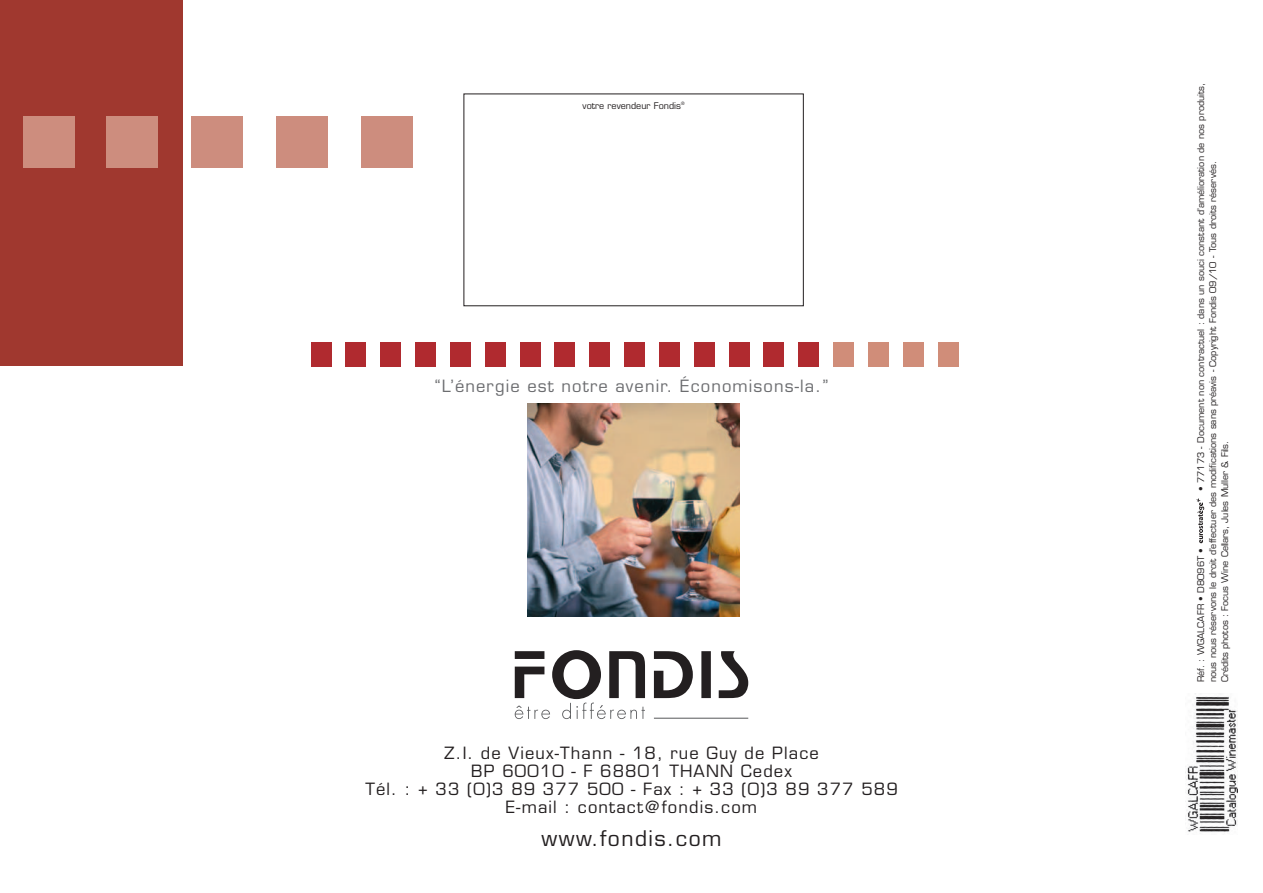
<style>
.page{position:relative;width:1263px;height:893px;background:#fff}
.page>*{position:absolute;margin:0;border:0;box-sizing:border-box;transform-origin:0 0}
.t1{font:21px "Eurostile";letter-spacing:.07em;color:#231f20}
.t2{font:16.5px/18px "Eurostile";letter-spacing:.07em;color:#231f20;text-align:center}
.t3{font:16.5px "Eurostile";letter-spacing:.07em;color:#6c6d70}
.t4{font:9px/12px "Eurostile";color:#231f20}
</style>
<div class="page">
<img style="left:527px;top:404px;width:213px;height:213px">
<svg style="left:654px;top:651px;width:39px;height:47px"></svg>
<div style="left:701px;top:651px;width:10px;height:47px;background:#231f20"></div>
<svg style="left:719px;top:651px;width:29px;height:47px"></svg>
<svg style="left:515px;top:650px;width:130px;height:69px"></svg>
<hr style="left:654px;top:718px;width:94px;height:1px;background:#57585a">
<div style="left:589px;top:342px;width:21px;height:24px;background:#b02a2f"></div>
<div style="left:554px;top:342px;width:21px;height:24px;background:#b02a2f"></div>
<div style="left:520px;top:342px;width:21px;height:24px;background:#b02a2f"></div>
<div style="left:485px;top:342px;width:21px;height:24px;background:#b02a2f"></div>
<div style="left:450px;top:342px;width:21px;height:24px;background:#b02a2f"></div>
<div style="left:415px;top:342px;width:21px;height:24px;background:#b02a2f"></div>
<div style="left:380px;top:342px;width:21px;height:24px;background:#b02a2f"></div>
<div style="left:345px;top:342px;width:21px;height:24px;background:#b02a2f"></div>
<div style="left:311px;top:342px;width:21px;height:24px;background:#b02a2f"></div>
<div style="left:624px;top:342px;width:21px;height:24px;background:#b02a2f"></div>
<div style="left:659px;top:342px;width:21px;height:24px;background:#b02a2f"></div>
<div style="left:694px;top:342px;width:21px;height:24px;background:#b02a2f"></div>
<div style="left:729px;top:342px;width:20px;height:24px;background:#b02a2f"></div>
<div style="left:763px;top:342px;width:21px;height:24px;background:#b02a2f"></div>
<div style="left:798px;top:342px;width:21px;height:24px;background:#b02a2f"></div>
<div style="left:833px;top:342px;width:21px;height:24px;background:#d08d79"></div>
<div style="left:868px;top:342px;width:21px;height:24px;background:#d08d79"></div>
<div style="left:903px;top:342px;width:21px;height:24px;background:#d08d79"></div>
<div style="left:938px;top:342px;width:20px;height:24px;background:#d08d79"></div>
<img style="left:1185px;top:693px;width:53px;height:139px">
<svg style="left:1196px;top:498px;width:8px;height:45px"></svg>
<div style="left:0;top:0;width:183px;height:366px;background:#a0382f"></div>
<div style="left:23px;top:117px;width:51px;height:51px;background:#cd8d7e"></div>
<div style="left:106px;top:117px;width:51px;height:51px;background:#cd8d7e"></div>
<div style="left:191px;top:117px;width:51px;height:51px;background:#cd8d7e"></div>
<div style="left:276px;top:117px;width:51px;height:51px;background:#cd8d7e"></div>
<div style="left:361px;top:117px;width:51px;height:51px;background:#cd8d7e"></div>
<p class="t4" style="left:583px;top:100px;width:103px">votre revendeur Fondis<sup>®</sup></p>
<h2 class="t3" style="left:435px;top:379px;width:395px">“L’énergie est notre avenir. Économisons-la.”</h2>
<h2 class="t2" style="left:365px;top:746px;width:534px">Z.I. de Vieux-Thann - 18, rue Guy de Place<br>BP 60010 - F 68801 THANN Cedex<br>Tél. : + 33 (0)3 89 377 500 - Fax : + 33 (0)3 89 377 589<br>E-mail : contact@fondis.com</h2>
<h1 class="t1" style="left:541px;top:830px;width:182px">www.fondis.com</h1>
<p class="t4" style="left:1196px;top:682px;width:601px;text-indent:191px;rotate:-90deg">• 77173 - Document non contractuel : dans un souci constant d’amélioration de nos produits, nous nous réservons le droit d’effectuer des modifications sans préavis - Copyright Fondis 09/10 - Tous droits réservés.<br>Crédits photos : Focus Wine Cellars, Jules Muller &amp; Fils.</p>
<p class="t4" style="left:1196px;top:682px;width:136px;rotate:-90deg">Réf. : WGALCAFR • D8096T •</p>
</div>
